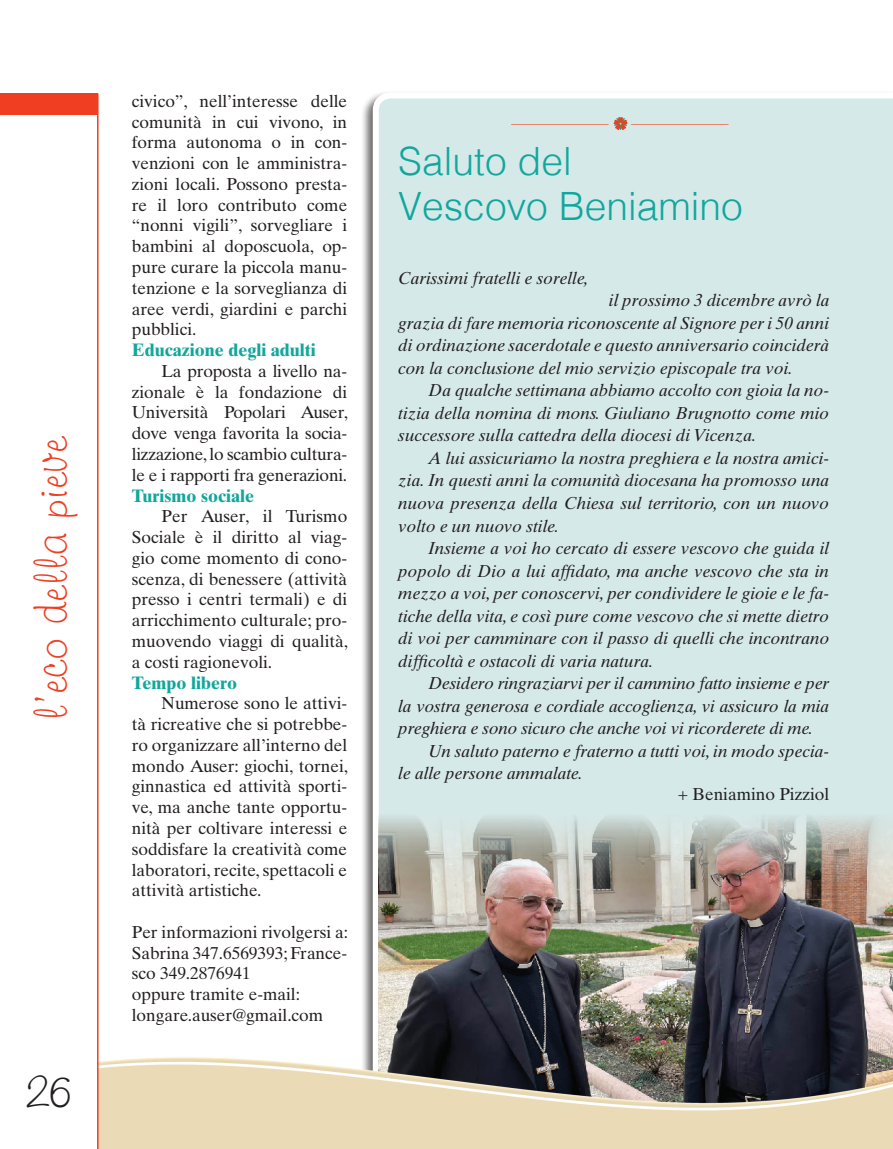
<style>
.page{position:relative;width:893px;height:1149px;background:#fff}
.page>*{position:absolute;margin:0;border:0;box-sizing:border-box;transform-origin:0 0}
.t1{font:48px "Freehand 591 BT Regular A";color:#ef3e22}
.t2{font:48px "Freehand 591 BT Regular A";color:#231f20}
.t3{font:300 39px "Helvetica";color:#12a79d}
.t4{font:700 18px "Times Ten";color:#12a79d}
.t5{font:italic 17.25px/22.5px "Times Ten";color:#231f20;text-align:justify}
.t6{font:17.25px/20.7px "Times Ten";color:#231f20;text-align:justify}
</style>
<div class="page">
<div style="left:370px;top:93px;width:523px;height:961px;background:#d6e9e9"></div>
<img style="left:378px;top:814px;width:514px;height:240px">
<img style="left:99px;top:1054px;width:794px;height:94px">
<hr style="left:97px;top:94px;width:2px;height:1054px;background:#ef3e22">
<div style="left:0;top:94px;width:98px;height:21px;background:#ef3e22"></div>
<svg style="left:511px;top:116px;width:218px;height:15px"></svg>
<p class="t1" style="left:21px;top:720px;width:285px;rotate:-90deg">l’eco della pieve</p>
<p class="t2" style="left:26px;top:1059px;width:47px">26</p>
<p class="t6" style="left:132px;top:90px;width:217px">civico”, nell’interesse delle comunità in cui vivono, in forma autonoma o in con&shy;venzioni con le amministra&shy;zioni locali. Possono presta&shy;re il loro contributo come “nonni vigili”, sorvegliare i bambini al doposcuola, op&shy;pure curare la piccola manu&shy;tenzione e la sorveglianza di aree verdi, giardini e parchi pubblici.</p>
<p class="t4" style="left:132px;top:339px;width:186px">Educazione degli adulti</p>
<p class="t6" style="left:132px;top:360px;width:218px;text-indent:30px">La proposta a livello na&shy;zionale è la fondazione di Università Popolari Auser, dove venga favorita la socia&shy;lizzazione, lo scambio cultura&shy;le e i rapporti fra generazioni.</p>
<p class="t4" style="left:132px;top:484px;width:124px">Turismo sociale</p>
<p class="t6" style="left:132px;top:506px;width:218px;text-indent:30px">Per Auser, il Turismo Sociale è il diritto al viag&shy;gio come momento di cono&shy;scenza, di benessere (attività presso i centri termali) e di arricchimento culturale; pro&shy;muovendo viaggi di qualità, a costi ragionevoli.</p>
<p class="t4" style="left:132px;top:671px;width:107px">Tempo libero</p>
<p class="t6" style="left:132px;top:692px;width:218px;text-indent:30px">Numerose sono le attivi&shy;tà ricreative che si potrebbe&shy;ro organizzare all’interno del mondo Auser: giochi, tornei, ginnastica ed attività sporti&shy;ve, ma anche tante opportu&shy;nità per coltivare interessi e soddisfare la creatività come laboratori, recite, spettacoli e attività artistiche.</p>
<p class="t6" style="left:132px;top:921px;width:218px">Per informazioni rivolgersi a:<br>Sabrina 347.6569393; France&shy;sco 349.2876941</p>
<p class="t6" style="left:132px;top:983px;width:170px">oppure tramite e-mail:</p>
<p class="t6" style="left:132px;top:1004px;width:193px">longare.auser@gmail.com</p>
<p class="t3" style="left:398px;top:128px;width:175px">Saluto del</p>
<p class="t3" style="left:398px;top:173px;width:346px">Vescovo Beniamino</p>
<p class="t5" style="left:398px;top:266px;width:192px">Carissimi fratelli e sorelle,</p>
<p class="t5" style="left:398px;top:289px;width:433px;text-indent:211px">il prossimo 3 dicembre avrò la grazia di fare memoria riconoscente al Signore per i 50 anni di ordinazione sacerdotale e questo anniversario coinciderà con la conclusione del mio servizio episcopale tra voi.</p>
<p class="t5" style="left:398px;top:379px;width:432px;text-indent:30px">Da qualche settimana abbiamo accolto con gioia la no&shy;tizia della nomina di mons. Giuliano Brugnotto come mio successore sulla cattedra della diocesi di Vicenza.</p>
<p class="t5" style="left:398px;top:446px;width:432px;text-indent:30px">A lui assicuriamo la nostra preghiera e la nostra amici&shy;zia. In questi anni la comunità diocesana ha promosso una nuova presenza della Chiesa sul territorio, con un nuovo volto e un nuovo stile.</p>
<p class="t5" style="left:398px;top:536px;width:432px;text-indent:30px">Insieme a voi ho cercato di essere vescovo che guida il popolo di Dio a lui affidato, ma anche vescovo che sta in mezzo a voi, per conoscervi, per condividere le gioie e le fa&shy;tiche della vita, e così pure come vescovo che si mette dietro di voi per camminare con il passo di quelli che incontrano difficoltà e ostacoli di varia natura.</p>
<p class="t5" style="left:398px;top:671px;width:432px;text-indent:30px">Desidero ringraziarvi per il cammino fatto insieme e per la vostra generosa e cordiale accoglienza, vi assicuro la mia preghiera e sono sicuro che anche voi vi ricorderete di me.</p>
<p class="t5" style="left:398px;top:739px;width:432px;text-indent:30px">Un saluto paterno e fraterno a tutti voi, in modo specia&shy;le alle persone ammalate.</p>
<p class="t6" style="left:678px;top:783px;width:153px">+ Beniamino Pizziol</p>
</div>
